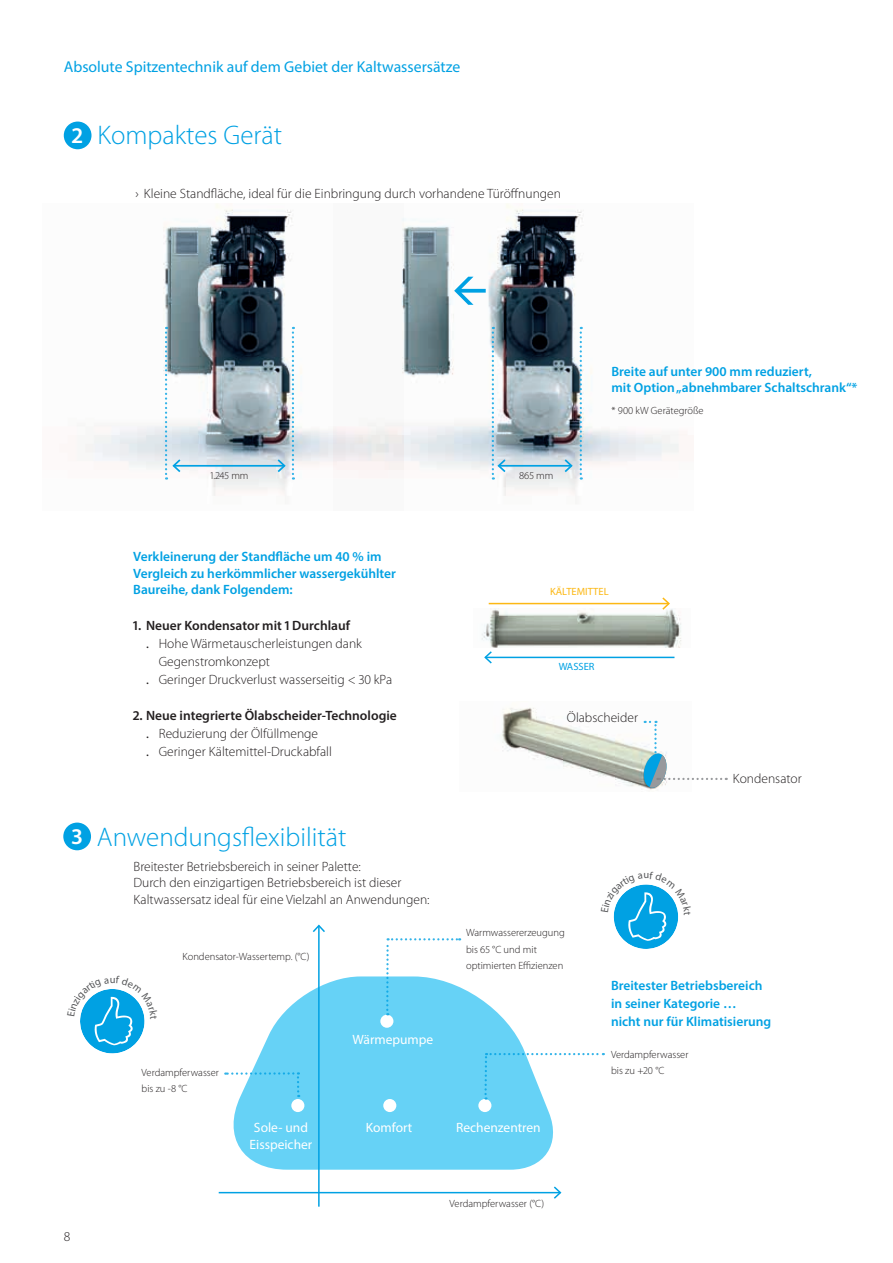
<style>
.page{position:relative;width:893px;height:1263px;background:#fff}
.page>*{position:absolute;margin:0;border:0;box-sizing:border-box;transform-origin:0 0}
.t1{font:300 27px "Myriad Pro";color:#00a1e3}
.t2{font:15.75px "Myriad Pro";color:#00a1e3}
.t3{font:300 13.5px/18px "Myriad Pro";color:#231f20}
.t4{font:600 13.5px/16.2px "Myriad Pro";color:#00a1e3}
.t5{font:13.5px "Myriad Pro";color:#fff}
.t6{font:600 13.5px "Myriad Pro";color:#231f20}
.t7{font:300 10.5px/16.5px "Myriad Pro";color:#231f20}
.t8{font:10.5px "Myriad Pro";color:#fcb814}
.t9{font:10.5px "Myriad Pro";color:#00a1e3}
.s1{font-weight:600;font-size:22.5px;color:#fff}
.s2{font-weight:400}
.s3{font-weight:600}
</style>
<div class="page">
<img style="left:481px;top:609px;width:200px;height:39px">
<svg style="left:233px;top:976px;width:320px;height:194px;fill:#66d2f6"></svg>
<div style="left:380px;top:1015px;width:13px;height:13px;background:#fff;border-radius:50%"></div>
<div style="left:383px;top:1099px;width:13px;height:13px;background:#fff;border-radius:50%"></div>
<div style="left:291px;top:1099px;width:13px;height:13px;background:#fff;border-radius:50%"></div>
<div style="left:478px;top:1099px;width:13px;height:13px;background:#fff;border-radius:50%"></div>
<svg style="left:225px;top:1072px;width:74px;height:25px"></svg>
<svg style="left:386px;top:938px;width:74px;height:77px"></svg>
<svg style="left:483px;top:1053px;width:121px;height:47px"></svg>
<img style="left:85px;top:204px;width:249px;height:292px">
<img style="left:334px;top:204px;width:353px;height:292px">
<div style="left:64px;top:122px;width:27px;height:27px;background:#00a1e3;border-radius:50%"></div>
<svg style="left:454px;top:277px;width:32px;height:28px"></svg>
<svg style="left:580px;top:327px;width:2px;height:153px"></svg>
<hr style="left:174px;top:465px;width:110px;height:2px;background:#00a1e3">
<svg style="left:165px;top:327px;width:17px;height:153px"></svg>
<img style="left:276px;top:327px;width:18px;height:153px">
<hr style="left:499px;top:465px;width:72px;height:2px;background:#00a1e3">
<svg style="left:492px;top:327px;width:15px;height:153px"></svg>
<svg style="left:563px;top:458px;width:11px;height:16px"></svg>
<hr style="left:489px;top:603px;width:180px;height:1px;background:#fcb814">
<svg style="left:661px;top:597px;width:10px;height:14px"></svg>
<hr style="left:485px;top:657px;width:189px;height:1px;background:#00a1e3">
<svg style="left:484px;top:651px;width:9px;height:13px"></svg>
<hr style="left:219px;top:1192px;width:341px;height:1px;background:#00a1e3">
<svg style="left:552px;top:1186px;width:10px;height:13px"></svg>
<hr style="left:318px;top:926px;width:2px;height:280px;background:#00a1e3">
<svg style="left:312px;top:924px;width:13px;height:10px"></svg>
<div style="left:63px;top:822px;width:28px;height:28px;background:#00a1e3;border-radius:50%"></div>
<img style="left:502px;top:707px;width:156px;height:83px">
<svg style="left:640px;top:721px;width:87px;height:68px"></svg>
<svg style="left:613px;top:884px;width:66px;height:65px"></svg>
<svg style="left:80px;top:989px;width:65px;height:64px"></svg>
<p class="t2" style="left:64px;top:57px;width:398px">Absolute Spitzentechnik auf dem Gebiet der Kaltwassersätze</p>
<h1 class="t1" style="left:72px;top:120px;width:211px"><span class="s1">2</span> Kompaktes Gerät</h1>
<p class="t3" style="left:135px;top:185px;width:427px">› Kleine Standfläche, ideal für die Einbringung durch vorhandene Türöffnungen</p>
<p class="t7" style="left:211px;top:467px;width:40px">1.245 mm</p>
<p class="t7" style="left:519px;top:467px;width:36px">865 mm</p>
<p class="t4" style="left:611px;top:363px;width:247px">Breite auf unter 900 mm reduziert,<br>mit Option „abnehmbarer Schaltschrank“*</p>
<p class="t7" style="left:611px;top:402px;width:94px">* 900 kW Gerätegröße</p>
<p class="t4" style="left:133px;top:548px;width:264px">Verkleinerung der Standfläche um 40 % im<br>Vergleich zu herkömmlicher wassergekühlter<br>Baureihe, dank Folgendem:</p>
<p class="t6" style="left:133px;top:617px;width:218px">1. Neuer Kondensator mit 1 Durchlauf</p>
<p class="t3" style="left:146px;top:635px;width:217px"><span class="s2">.</span> Hohe Wärmetauscherleistungen dank</p>
<p class="t3" style="left:159px;top:653px;width:113px">Gegenstromkonzept</p>
<p class="t3" style="left:146px;top:671px;width:248px"><span class="s2">.</span> Geringer Druckverlust wasserseitig &lt; 30 kPa</p>
<p class="t3" style="left:146px;top:707px;width:252px;text-indent:-13px"><span class="s3">2. Neue integrierte Ölabscheider-Technologie </span><span class="s2">.</span> Reduzierung der Ölfüllmenge<br><span class="s2">.</span> Geringer Kältemittel-Druckabfall</p>
<h1 class="t1" style="left:72px;top:822px;width:276px"><span class="s1">3</span> Anwendungsflexibilität</h1>
<p class="t3" style="left:134px;top:858px;width:298px;line-height:16.5px">Breitester Betriebsbereich in seiner Palette:<br>Durch den einzigartigen Betriebsbereich ist dieser<br>Kaltwassersatz ideal für eine Vielzahl an Anwendungen:</p>
<p class="t7" style="left:182px;top:949px;width:129px">Kondensator-Wassertemp. (°C)</p>
<p class="t7" style="left:142px;top:1064px;width:79px">Verdampferwasser bis zu -8 °C</p>
<p class="t5" style="left:353px;top:1031px;width:82px">Wärmepumpe</p>
<p class="t8" style="left:550px;top:585px;width:60px">KÄLTEMITTEL</p>
<p class="t9" style="left:559px;top:660px;width:37px">WASSER</p>
<p class="t3" style="left:567px;top:709px;width:73px">Ölabscheider</p>
<p class="t7" style="left:466px;top:925px;width:100px">Warmwassererzeugung bis 65 °C und mit optimierten Effizienzen</p>
<p class="t3" style="left:733px;top:769px;width:70px">Kondensator</p>
<p class="t4" style="left:611px;top:976px;width:162px;line-height:18px">Breitester Betriebsbereich in seiner Kategorie …<br>nicht nur für Klimatisierung</p>
<p class="t7" style="left:611px;top:1046px;width:79px">Verdampferwasser bis zu +20 °C</p>
<p class="t5" style="left:254px;top:1119px;width:56px">Sole- und</p>
<p class="t5" style="left:366px;top:1119px;width:48px">Komfort</p>
<p class="t5" style="left:456px;top:1119px;width:86px">Rechenzentren</p>
<p class="t5" style="left:250px;top:1136px;width:64px">Eisspeicher</p>
<p class="t3" style="left:64px;top:1227px;width:8px">8</p>
<p class="t7" style="left:450px;top:1195px;width:96px">Verdampferwasser (°C)</p>
</div>
